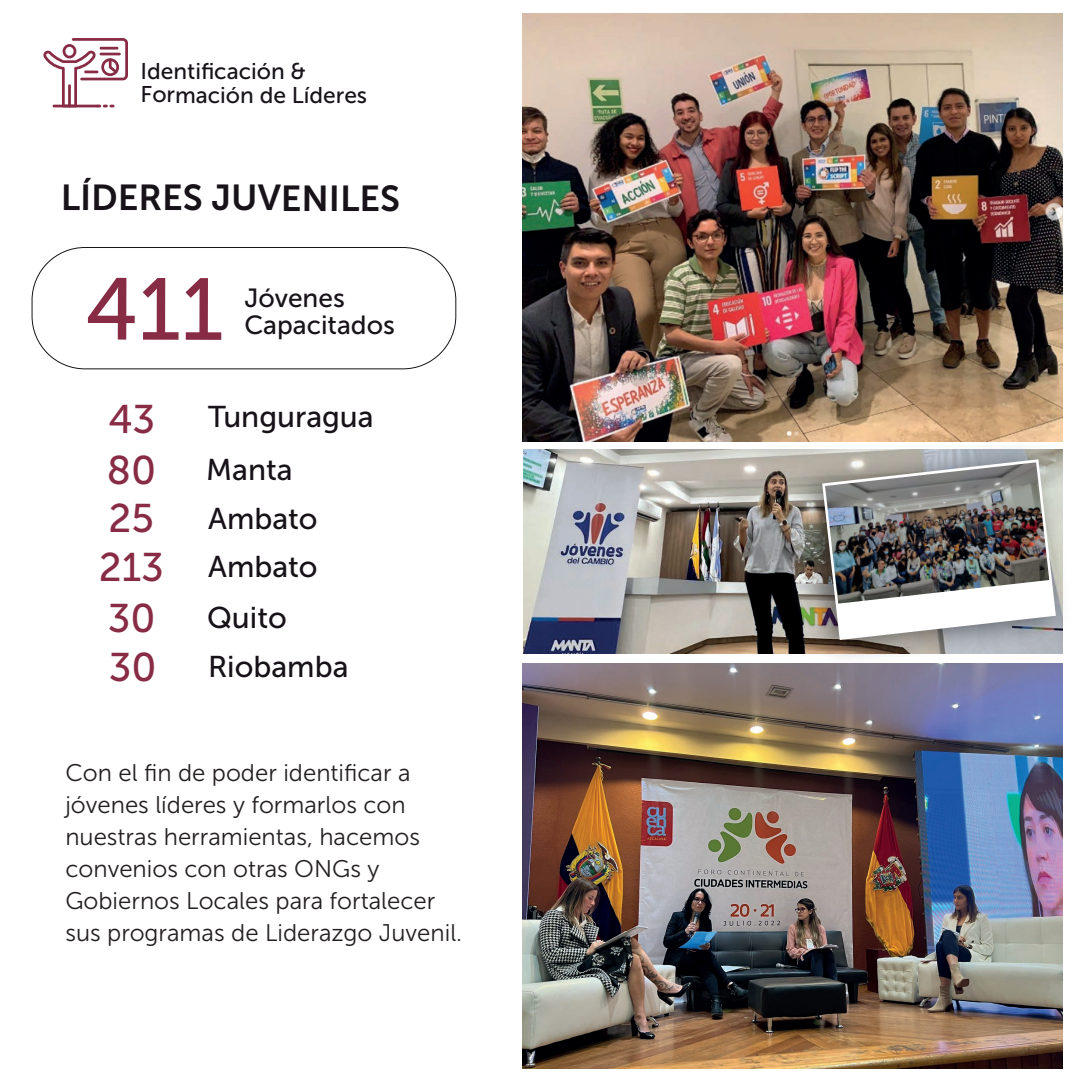
<style>
.page{position:relative;width:1080px;height:1080px;background:#fff}
.page>*{position:absolute;margin:0;border:0;box-sizing:border-box;transform-origin:0 0}
.t1{font:87.4px "Museo Sans 500";color:#882c45}
.t2{font:40px "Museo Sans 500";letter-spacing:-.005em;color:#882c45}
.t3{font:36px "Museo Sans 700";letter-spacing:-.005em;color:#171319}
.t4{font:30px/48.4px "Museo Sans 500";color:#161218;text-align:right}
.t5{font:26.2px "Museo Sans 500";letter-spacing:-.005em;color:#171319}
.t6{font:24px/32px "Museo Sans 300";color:#231f20}
.t7{font:22.7px/23.5px "Museo Sans 500";letter-spacing:-.005em;color:#171319}
.s1{font-size:40px;color:#882c45}
</style>
<div class="page">
<svg style="left:43px;top:38px;width:85px;height:69px"></svg>
<hr style="left:53px;top:105px;width:46px;height:2px;background:#882c45">
<div style="left:32px;top:247px;width:424px;height:122px;border:1px solid #171319;border-radius:53px"></div>
<img style="left:522px;top:13px;width:540px;height:428px">
<img style="left:524px;top:450px;width:258px;height:204px">
<img style="left:782px;top:430px;width:281px;height:247px">
<svg style="left:822px;top:459px;width:234px;height:181px"></svg>
<img style="left:825px;top:462px;width:224px;height:142px">
<img style="left:522px;top:663px;width:540px;height:405px">
<p class="t7" style="left:141px;top:60px;width:228px">Identificación &amp;<br>Formación de Líderes</p>
<h3 class="t3" style="left:61px;top:178px;width:341px">LÍDERES JUVENILES</h3>
<h1 class="t1" style="left:85px;top:262px;width:140px">411</h1>
<p class="t5" style="left:244px;top:283px;width:102px">Jóvenes</p>
<p class="t5" style="left:244px;top:310px;width:152px">Capacitados</p>
<h2 class="t2" style="left:108px;top:397px;width:49px">43</h2>
<p class="t4" style="left:208px;top:392px;width:167px">Tunguragua</p>
<h2 class="t2" style="left:107px;top:448px;width:51px">80</h2>
<p class="t4" style="left:206px;top:446px;width:88px">Manta</p>
<h2 class="t2" style="left:108px;top:497px;width:47px">25</h2>
<p class="t4" style="left:99px;top:494px;width:220px">Ambato<br><span class="s1">213</span> Ambato</p>
<h2 class="t2" style="left:108px;top:596px;width:49px">30</h2>
<p class="t4" style="left:207px;top:594px;width:81px">Quito</p>
<h2 class="t2" style="left:109px;top:645px;width:49px">30</h2>
<p class="t4" style="left:208px;top:642px;width:142px">Riobamba</p>
<p class="t6" style="left:65px;top:757px;width:398px">Con el fin de poder identificar a jóvenes líderes y formarlos con nuestras herramientas, hacemos convenios con otras ONGs y<br>Gobiernos Locales para fortalecer sus programas de Liderazgo Juvenil.</p>
</div>
